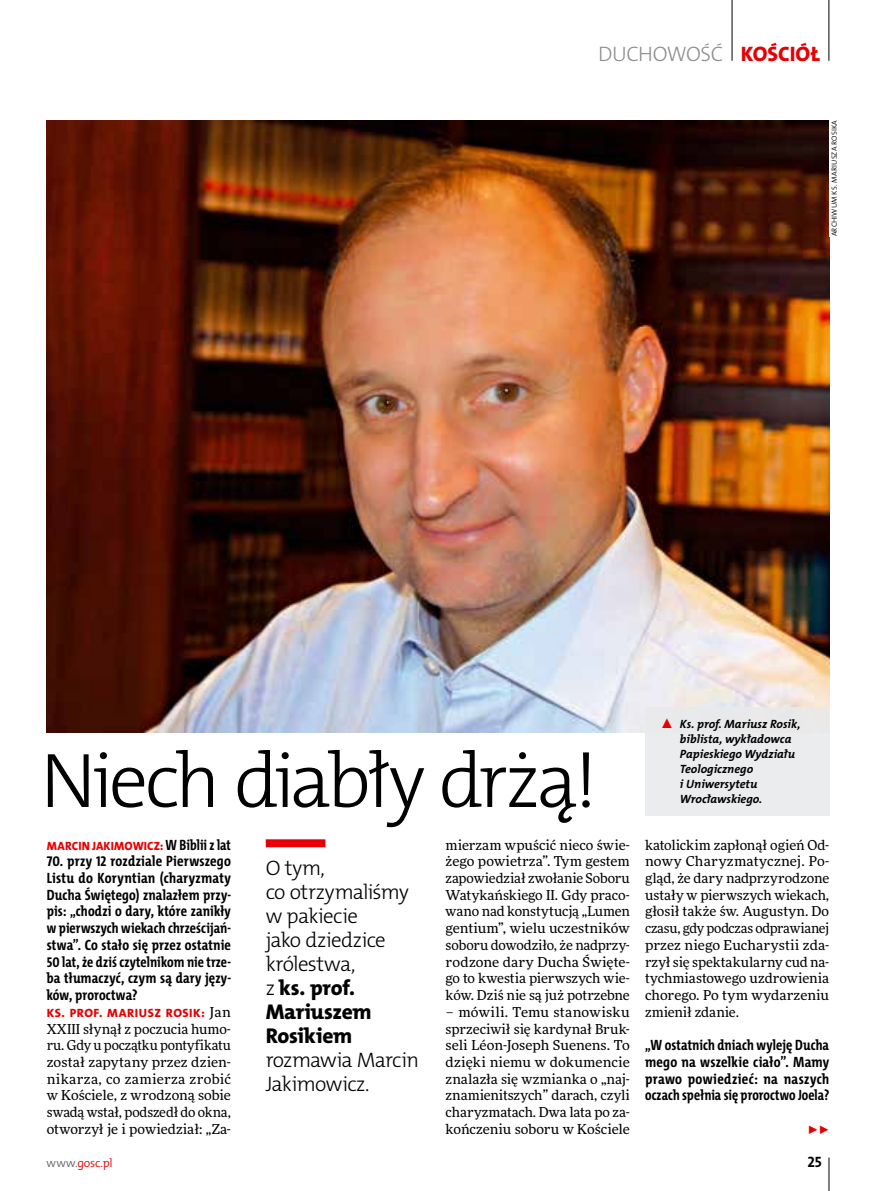
<style>
.page{position:relative;width:893px;height:1191px;background:#fff}
.page>*{position:absolute;margin:0;border:0;box-sizing:border-box;transform-origin:0 0}
.t1{font:78px "The Mix HP3 Lig";letter-spacing:-.055em;color:#000}
.t2{font:21.45px/24px "The Mix HP8 Ex Bld";letter-spacing:-.01em;color:#000}
.t3{font:21px/24px "The Mix HP3 Lig";letter-spacing:-.035em;color:#000}
.t4{font:21px "The Mix HP3 Lig";letter-spacing:-.02em;color:#8d8c90}
.t5{font:15.15px "The Mix HP7 Bld";color:#000}
.t6{font:700 15px/16.6px "The Mix Cd";letter-spacing:.01em;color:#000;text-align:justify}
.t7{font:13.65px/16.6px "Freeday News";letter-spacing:-.005em;color:#000;text-align:justify}
.t8{font:12px/15px "The Mix HP7 Bld IT";color:#000}
.t9{font:12px "The Mix HP8 Ex Bld";letter-spacing:.01em;color:#e60003}
.t10{font:12px "The Mix HP8 Ex Bld";letter-spacing:.035em;color:#e60003}
.t11{font:12px "The Mix HP4 Se Lig";letter-spacing:-.01em;color:#e60003}
.t12{font:12px "The Mix HP5 Plain";color:#e60003}
.t13{font:7.5px "The Mix HP4 Se Lig";letter-spacing:.015em;color:#000}
.s1{font-family:"The Mix HP8 Ex Bld";color:#e60003}
.s2{font-family:"The Mix HP3 Lig";font-size:21px}
.s3{font-family:"The Mix Cd";font-weight:700;font-size:15px;color:#000}
.s4{font-family:"Freeday News";font-size:13.65px;color:#000}
.s5{font-size:13.65px;color:#e60003}
.s6{color:#68676b}
</style>
<div class="page">
<hr style="left:829px;top:1157px;width:1px;height:34px;background:#000">
<hr style="left:829px;top:0;width:1px;height:61px;background:#000">
<hr style="left:732px;top:0;width:1px;height:61px;background:#000">
<div style="left:266px;top:839px;width:59px;height:8px;background:#e60003"></div>
<img style="left:47px;top:120px;width:782px;height:612px">
<div style="left:645px;top:707px;width:184px;height:109px;background:#e9eaeb"></div>
<h3 class="t4" style="left:598px;top:40px;width:223px">DUCHOWOŚĆ <span class="s1">KOŚCIÓŁ</span></h3>
<p class="t13" style="left:829px;top:236px;width:118px;rotate:-90deg">ARCHIWUM KS. MARIUSZA ROSIKA</p>
<h1 class="t1" style="left:40px;top:730px;width:559px">Niech diabły drżą!</h1>
<h3 class="t3" style="left:266px;top:855px;width:145px">O tym,<br>co otrzymaliśmy w pakiecie<br>jako dziedzice królestwa,</h3>
<h2 class="t2" style="left:266px;top:975px;width:107px"><span class="s2">z</span> ks. prof.<br>Mariuszem<br>Rosikiem</h2>
<h3 class="t3" style="left:266px;top:1047px;width:155px">rozmawia Marcin<br>Jakimowicz.</h3>
<p class="t9" style="left:47px;top:838px;width:186px">MARCIN JAKIMOWICZ: <span class="s3">W Biblii z lat</span></p>
<p class="t6" style="left:47px;top:852px;width:186px">70. przy 12 rozdziale Pierwszego Listu do Koryntian (charyzmaty Ducha Świętego) znalazłem przy&shy;pis: „chodzi o dary, które zanikły w pierwszych wiekach chrześcijań&shy;stwa”. Co stało się przez ostatnie 50 lat, że dziś czytelnikom nie trze&shy;ba tłumaczyć, czym są dary języ&shy;ków, proroctwa?</p>
<p class="t10" style="left:47px;top:1005px;width:186px">KS. PROF. MARIUSZ ROSIK: <span class="s4">Jan</span></p>
<p class="t7" style="left:47px;top:1020px;width:186px">XXIII słynął z poczucia humo&shy;ru. Gdy u początku pontyfikatu został zapytany przez dzien&shy;nikarza, co zamierza zrobić w Kościele, z wrodzoną sobie swadą wstał, podszedł do okna, otworzył je i powiedział: „Za-</p>
<p class="t7" style="left:446px;top:836px;width:186px">mierzam wpuścić nieco świe&shy;żego powietrza”. Tym gestem zapowiedział zwołanie Soboru Watykańskiego II. Gdy praco&shy;wano nad konstytucją „Lumen gentium”, wielu uczestników soboru dowodziło, że nadprzy&shy;rodzone dary Ducha Święte&shy;go to kwestia pierwszych wie&shy;ków. Dziś nie są już potrzebne</p>
<p class="t7" style="left:446px;top:1003px;width:186px">– mówili. Temu stanowisku sprzeciwił się kardynał Bruk&shy;seli Léon-Joseph Suenens. To dzięki niemu w dokumencie znalazła się wzmianka o „naj&shy;znamienitszych” darach, czyli charyzmatach. Dwa lata po za&shy;kończeniu soboru w Kościele</p>
<p class="t8" style="left:680px;top:717px;width:122px;text-indent:-20px"><span class="s5">▲</span> Ks. prof. Mariusz Rosik, biblista, wykładowca<br>Papieskiego Wydziału<br>Teologicznego<br>i Uniwersytetu<br>Wrocławskiego.</p>
<p class="t7" style="left:645px;top:836px;width:186px">katolickim zapłonął ogień Od&shy;nowy Charyzmatycznej. Po&shy;gląd, że dary nadprzyrodzone ustały w pierwszych wiekach, głosił także św. Augustyn. Do czasu, gdy podczas odprawianej przez niego Eucharystii zda&shy;rzył się spektakularny cud na&shy;tychmiastowego uzdrowienia chorego. Po tym wydarzeniu zmienił zdanie.</p>
<p class="t6" style="left:645px;top:1036px;width:186px">„W ostatnich dniach wyleję Ducha mego na wszelkie ciało”. Mamy prawo powiedzieć: na naszych oczach spełnia się proroctwo Joela?</p>
<p class="t12" style="left:807px;top:1122px;width:24px">►►</p>
<p class="t11" style="left:47px;top:1155px;width:68px"><span class="s6">www.</span>gosc.pl</p>
<p class="t5" style="left:807px;top:1152px;width:16px">25</p>
</div>
